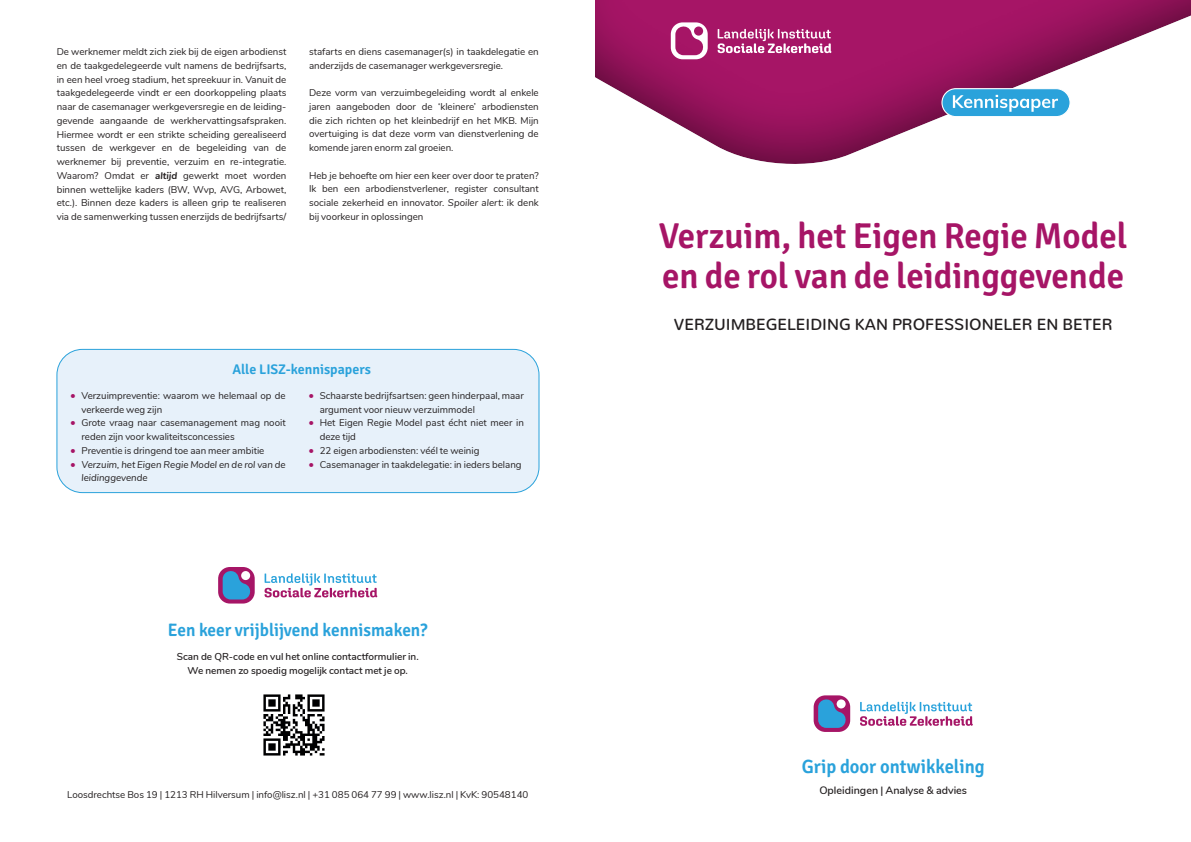
<style>
.page{position:relative;width:1191px;height:842px;background:#fff}
.page>*{position:absolute;margin:0;border:0;box-sizing:border-box;transform-origin:0 0}
.t1{font:300 36px/40px "Signika";color:#a61566}
.t2{font:300 19.3px "Signika";color:#2aa2db;scale:.96 1}
.t3{font:300 18px "Signika";color:#2aa2db;scale:.96 1}
.t4{font:500 16px "Nunito";color:#231f20}
.t5{font:300 14px "Signika";color:#2aa2db}
.t6{font:600 10.7px "Nunito";color:#231f20}
.t7{font:600 10px/13.8px "Nunito";color:#231f20;text-align:center}
.t8{font:9.8px/13.7px "Nunito";color:#231f20}
.t9{font:italic 9.8px/13.7px "Nunito";color:#231f20}
.s1{font-weight:700;font-style:italic}
.s2{font-style:italic}
.s3{font-size:11px;color:#a61566}
.s4{font-style:normal;font-size:11px;color:#a61566}
</style>
<div class="page">
<div style="left:595px;top:0;width:596px;height:172px;background:#231f20;opacity:.75"></div>
<div style="left:813px;top:695px;width:37px;height:37px;background:#a61566;border-radius:12px"></div>
<svg style="left:818px;top:696px;width:30px;height:32px"></svg>
<svg style="left:860px;top:702px;width:112px;height:24px"></svg>
<svg style="left:218px;top:567px;width:37px;height:36px"></svg>
<svg style="left:223px;top:568px;width:30px;height:31px"></svg>
<svg style="left:264px;top:573px;width:113px;height:24px"></svg>
<div style="left:942px;top:89px;width:128px;height:28px;background:#2aa2db;border-radius:14px"></div>
<div style="left:941px;top:88px;width:129px;height:29px;border:1px solid #fff;border-radius:14px"></div>
<svg style="left:953px;top:95px;width:105px;height:17px"></svg>
<div style="left:57px;top:349px;width:482px;height:144px;background:#e7f1fa;border-radius:26px"></div>
<div style="left:56px;top:349px;width:483px;height:144px;border:1px solid #2aa2db;border-radius:26px"></div>
<svg style="left:671px;top:22px;width:36px;height:37px"></svg>
<svg style="left:717px;top:29px;width:114px;height:24px"></svg>
<img style="left:263px;top:694px;width:62px;height:62px">
<p class="t8" style="left:57px;top:44px;width:231px;text-align:justify">De werknemer meldt zich ziek bij de eigen arbodienst en de taakgedelegeerde vult namens de bedrijfsarts, in een heel vroeg stadium, het spreekuur in. Vanuit de taakgedelegeerde vindt er een doorkoppeling plaats naar de casemanager werkgeversregie en de leiding&shy;gevende aangaande de werkhervattingsafspraken.<br>Hiermee wordt er een strikte scheiding gerealiseerd tussen de werkgever en de begeleiding van de werknemer bij preventie, verzuim en re-integratie.<br>Waarom? Omdat er <span class="s1">altijd</span> gewerkt moet worden binnen wettelijke kaders (BW, Wvp, AVG, Arbowet, etc.). Binnen deze kaders is alleen grip te realiseren via de samenwerking tussen enerzijds de bedrijfsarts/</p>
<p class="t8" style="left:309px;top:44px;width:231px">stafarts en diens casemanager(s) in taakdelegatie en anderzijds de casemanager werkgeversregie.</p>
<p class="t8" style="left:309px;top:85px;width:231px;text-align:justify">Deze vorm van verzuimbegeleiding wordt al enkele jaren aangeboden door de ‘kleinere’ arbodiensten die zich richten op het kleinbedrijf en het MKB. Mijn overtuiging is dat deze vorm van dienstverlening de komende jaren enorm zal groeien.</p>
<p class="t8" style="left:309px;top:168px;width:231px;text-align:justify">Heb je behoefte om hier een keer over door te praten?<br>Ik ben een arbodienstverlener, register consultant sociale zekerheid en innovator. <span class="s2">Spoiler alert</span>: ik denk bij voorkeur in oplossingen</p>
<h3 class="t5" style="left:232px;top:360px;width:140px">Alle LISZ-kennispapers</h3>
<p class="t8" style="left:81px;top:388px;width:206px;text-indent:-11px"><span class="s3">•</span> Verzuimpreventie: waarom we helemaal op de verkeerde weg zijn</p>
<p class="t8" style="left:81px;top:415px;width:206px;text-indent:-11px"><span class="s3">•</span> Grote vraag naar casemanagement mag nooit reden zijn voor kwaliteitsconcessies</p>
<p class="t8" style="left:70px;top:443px;width:196px"><span class="s3">•</span> Preventie is dringend toe aan meer ambitie</p>
<p class="t9" style="left:81px;top:457px;width:206px;text-indent:-11px"><span class="s4">•</span> Verzuim, het Eigen Regie Model en de rol van de leidinggevende</p>
<p class="t8" style="left:320px;top:388px;width:206px;text-indent:-11px"><span class="s3">•</span> Schaarste bedrijfsartsen: geen hinderpaal, maar argument voor nieuw verzuimmodel</p>
<p class="t8" style="left:320px;top:415px;width:206px;text-indent:-11px"><span class="s3">•</span> Het Eigen Regie Model past écht niet meer in deze tijd</p>
<p class="t8" style="left:308px;top:443px;width:173px"><span class="s3">•</span> 22 eigen arbodiensten: véél te weinig</p>
<p class="t8" style="left:308px;top:457px;width:215px"><span class="s3">•</span> Casemanager in taakdelegatie: in ieders belang</p>
<h3 class="t3" style="left:168px;top:617px;width:272px">Een keer vrijblijvend kennismaken?</h3>
<p class="t7" style="left:177px;top:649px;width:243px">Scan de QR-code en vul het online contactformulier in.<br>We nemen zo spoedig mogelijk contact met je op.</p>
<p class="t8" style="left:67px;top:787px;width:463px">Loosdrechtse Bos 19 | 1213 RH Hilversum | info@lisz.nl | +31 085 064 77 99 | www.lisz.nl | KvK: 90548140</p>
<h1 class="t1" style="left:659px;top:213px;width:470px">Verzuim, het Eigen Regie Model en de rol van de leidinggevende</h1>
<h3 class="t4" style="left:674px;top:310px;width:440px">VERZUIMBEGELEIDING KAN PROFESSIONELER EN BETER</h3>
<h2 class="t2" style="left:801px;top:753px;width:192px">Grip door ontwikkeling</h2>
<p class="t6" style="left:819px;top:782px;width:149px">Opleidingen | Analyse &amp; advies</p>
</div>
